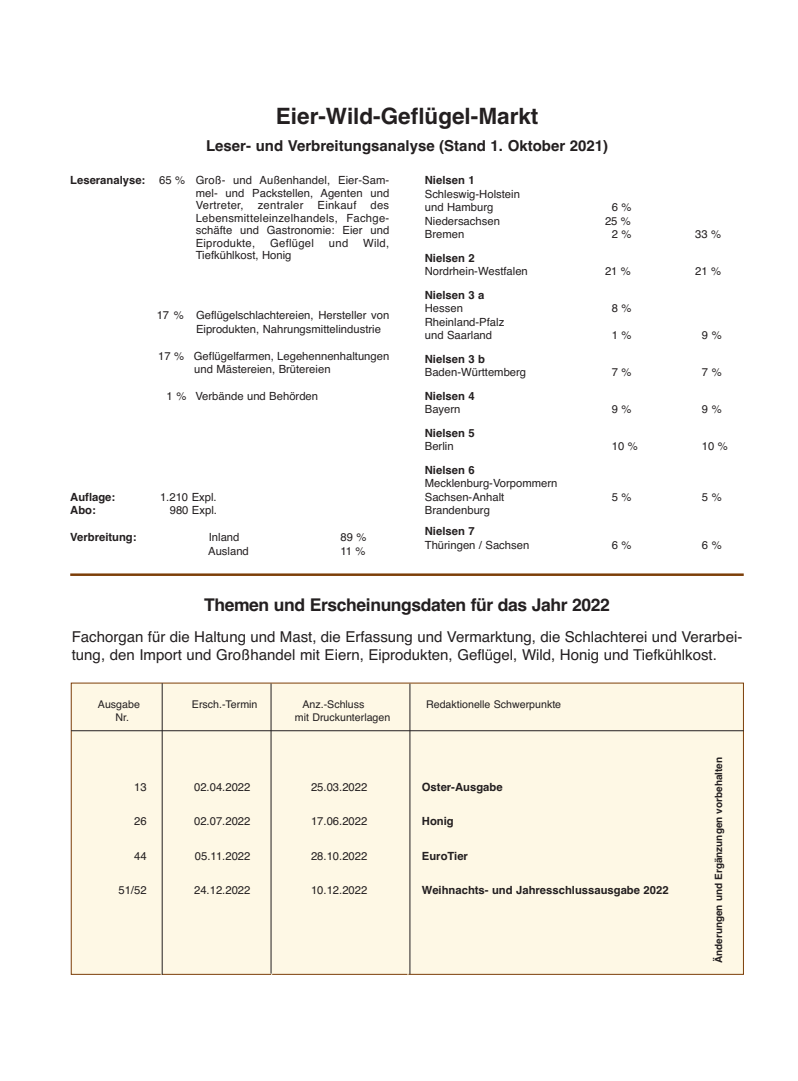
<style>
.page{position:relative;width:798px;height:1081px;background:#fff}
.page>*{position:absolute;margin:0;border:0;box-sizing:border-box;transform-origin:0 0}
.t1{font:700 22.5px "Helvetica";color:#231f20}
.t2{font:700 17.5px "Helvetica";letter-spacing:-.02em;color:#231f20}
.t3{font:15px/17.5px "Helvetica";color:#231f20}
.t4{font:700 15px "Helvetica";color:#231f20}
.t5{font:11.25px/13.5px "Helvetica";color:#231f20}
.t6{font:700 11.25px "Helvetica";color:#231f20}
.t7{font:11.25px "Helvetica";letter-spacing:.02em;color:#231f20}
.t8{font:10.62px "Helvetica";color:#231f20}
.t9{font:700 10px "Helvetica";color:#231f20}
.s1{font-weight:400}
.s2{color:#fff}
</style>
<div class="page">
<div style="left:71px;top:683px;width:671px;height:291px;background:#fef8e5"></div>
<hr style="left:161px;top:686px;width:1px;height:289px;background:#fef8e5">
<hr style="left:271px;top:685px;width:1px;height:290px;background:#fef8e5">
<hr style="left:407px;top:687px;width:1px;height:288px;background:#fef8e5">
<hr style="left:71px;top:730px;width:672px;height:1px;background:#231f20">
<hr style="left:70px;top:573px;width:673px;height:3px;background:#7c3e08">
<hr style="left:162px;top:683px;width:1px;height:291px;background:#231f20">
<hr style="left:270px;top:683px;width:1px;height:290px;background:#231f20">
<hr style="left:409px;top:684px;width:1px;height:290px;background:#231f20">
<h1 class="t1" style="left:276px;top:103px;width:264px">Eier-Wild-Geflügel-Markt</h1>
<h3 class="t4" style="left:206px;top:137px;width:403px">Leser- und Verbreitungsanalyse (Stand 1. Oktober 2021)</h3>
<p class="t5" style="left:196px;top:174px;width:195px;line-height:12.5px;text-align:justify">Groß- und Außenhandel, Eier-Sam&shy;mel- und Packstellen, Agenten und Vertreter, zentraler Einkauf des Lebensmitteleinzelhandels, Fachge&shy;schäfte und Gastronomie: Eier und Eiprodukte,</p>
<p class="t6" style="left:424px;top:174px;width:51px">Nielsen 1</p>
<p class="t5" style="left:424px;top:187px;width:97px">Schleswig-Holstein und Hamburg</p>
<p class="t6" style="left:70px;top:174px;width:116px">Leseranalyse: <span class="s1">65 %</span></p>
<p class="t5" style="left:611px;top:201px;width:21px">6 %</p>
<p class="t5" style="left:424px;top:214px;width:77px">Niedersachsen</p>
<p class="t5" style="left:604px;top:214px;width:27px">25 %</p>
<p class="t5" style="left:424px;top:228px;width:41px">Bremen</p>
<p class="t5" style="left:611px;top:228px;width:21px">2 %</p>
<p class="t5" style="left:694px;top:228px;width:27px">33 %</p>
<p class="t6" style="left:424px;top:251px;width:51px">Nielsen 2</p>
<p class="t5" style="left:424px;top:265px;width:104px">Nordrhein-Westfalen</p>
<p class="t5" style="left:604px;top:265px;width:27px">21 %</p>
<p class="t5" style="left:694px;top:265px;width:27px">21 %</p>
<p class="t6" style="left:424px;top:288px;width:61px">Nielsen 3 a</p>
<p class="t5" style="left:424px;top:302px;width:40px">Hessen</p>
<p class="t5" style="left:611px;top:302px;width:21px">8 %</p>
<p class="t5" style="left:424px;top:315px;width:81px">Rheinland-Pfalz und Saarland</p>
<p class="t7" style="left:270px;top:236px;width:45px">Geflügel</p>
<p class="t5" style="left:329px;top:236px;width:21px">und</p>
<p class="t5" style="left:363px;top:236px;width:28px">Wild,</p>
<p class="t5" style="left:196px;top:249px;width:97px">Tiefkühlkost, Honig</p>
<p class="t5" style="left:196px;top:309px;width:195px;text-indent:-39px">17 % Geflügelschlachtereien, Hersteller von<br>Eiprodukten, Nahrungsmittelindustrie</p>
<p class="t5" style="left:194px;top:349px;width:197px;text-indent:-36px">17 % Geflügelfarmen, Legehennenhaltungen und Mästereien, Brütereien</p>
<p class="t5" style="left:166px;top:390px;width:153px">1 % Verbände und Behörden</p>
<p class="t5" style="left:611px;top:329px;width:21px">1 %</p>
<p class="t5" style="left:701px;top:329px;width:21px">9 %</p>
<p class="t6" style="left:424px;top:352px;width:62px">Nielsen 3 b</p>
<p class="t5" style="left:424px;top:366px;width:103px">Baden-Württemberg</p>
<p class="t5" style="left:611px;top:366px;width:21px">7 %</p>
<p class="t5" style="left:701px;top:366px;width:21px">7 %</p>
<p class="t6" style="left:424px;top:389px;width:51px">Nielsen 4</p>
<p class="t5" style="left:424px;top:403px;width:37px">Bayern</p>
<p class="t5" style="left:611px;top:403px;width:21px">9 %</p>
<p class="t5" style="left:701px;top:403px;width:21px">9 %</p>
<p class="t6" style="left:424px;top:426px;width:51px">Nielsen 5</p>
<p class="t5" style="left:424px;top:440px;width:30px">Berlin</p>
<p class="t5" style="left:611px;top:440px;width:27px">10 %</p>
<p class="t5" style="left:701px;top:440px;width:27px">10 %</p>
<p class="t6" style="left:424px;top:463px;width:51px">Nielsen 6</p>
<p class="t5" style="left:424px;top:477px;width:134px">Mecklenburg-Vorpommern<br>Sachsen-Anhalt</p>
<p class="t6" style="left:70px;top:490px;width:47px">Auflage:</p>
<p class="t5" style="left:160px;top:490px;width:58px">1.210 Expl.</p>
<p class="t6" style="left:70px;top:504px;width:27px">Abo:</p>
<p class="t5" style="left:160px;top:504px;width:58px"><span class="s2">1.</span>980 Expl.</p>
<p class="t6" style="left:70px;top:531px;width:68px">Verbreitung:</p>
<p class="t5" style="left:209px;top:531px;width:32px">Inland</p>
<p class="t5" style="left:340px;top:531px;width:27px">89 %</p>
<p class="t5" style="left:208px;top:544px;width:42px">Ausland</p>
<p class="t5" style="left:340px;top:544px;width:27px">11 %</p>
<p class="t5" style="left:611px;top:490px;width:21px">5 %</p>
<p class="t5" style="left:701px;top:490px;width:21px">5 %</p>
<p class="t5" style="left:424px;top:504px;width:67px">Brandenburg</p>
<p class="t6" style="left:424px;top:525px;width:51px">Nielsen 7</p>
<p class="t5" style="left:424px;top:538px;width:106px">Thüringen / Sachsen</p>
<p class="t5" style="left:611px;top:538px;width:21px">6 %</p>
<p class="t5" style="left:701px;top:538px;width:21px">6 %</p>
<h2 class="t2" style="left:204px;top:595px;width:407px">Themen und Erscheinungsdaten für das Jahr 2022</h2>
<h3 class="t3" style="left:72px;top:628px;width:671px">Fachorgan für die Haltung und Mast, die Erfassung und Vermarktung, die Schlachterei und Verarbei&shy;tung, den Import und Großhandel mit Eiern, Eiprodukten, Geflügel, Wild, Honig und Tiefkühlkost.</h3>
<p class="t8" style="left:98px;top:698px;width:43px">Ausgabe</p>
<p class="t8" style="left:192px;top:698px;width:67px">Ersch.-Termin</p>
<p class="t8" style="left:302px;top:698px;width:64px">Anz.-Schluss</p>
<p class="t8" style="left:426px;top:698px;width:136px">Redaktionelle Schwerpunkte</p>
<p class="t8" style="left:115px;top:711px;width:15px">Nr.</p>
<p class="t8" style="left:295px;top:711px;width:97px">mit Druckunterlagen</p>
<p class="t5" style="left:134px;top:780px;width:14px">13</p>
<p class="t5" style="left:194px;top:780px;width:58px">02.04.2022</p>
<p class="t5" style="left:311px;top:780px;width:58px">25.03.2022</p>
<p class="t6" style="left:421px;top:780px;width:82px">Oster-Ausgabe</p>
<p class="t5" style="left:134px;top:814px;width:14px">26</p>
<p class="t5" style="left:194px;top:814px;width:58px">02.07.2022</p>
<p class="t5" style="left:311px;top:814px;width:58px">17.06.2022</p>
<p class="t6" style="left:422px;top:815px;width:33px">Honig</p>
<p class="t5" style="left:134px;top:849px;width:14px">44</p>
<p class="t5" style="left:195px;top:849px;width:57px">05.11.2022</p>
<p class="t5" style="left:311px;top:849px;width:58px">28.10.2022</p>
<p class="t6" style="left:422px;top:849px;width:48px">EuroTier</p>
<p class="t5" style="left:118px;top:883px;width:30px">51/52</p>
<p class="t5" style="left:194px;top:883px;width:58px">24.12.2022</p>
<p class="t5" style="left:311px;top:883px;width:58px">10.12.2022</p>
<p class="t6" style="left:422px;top:883px;width:248px">Weihnachts- und Jahresschlussausgabe 2022</p>
<p class="t9" style="left:712px;top:963px;width:208px;rotate:-90deg">Änderungen und Ergänzungen vorbehalten</p>
</div>
